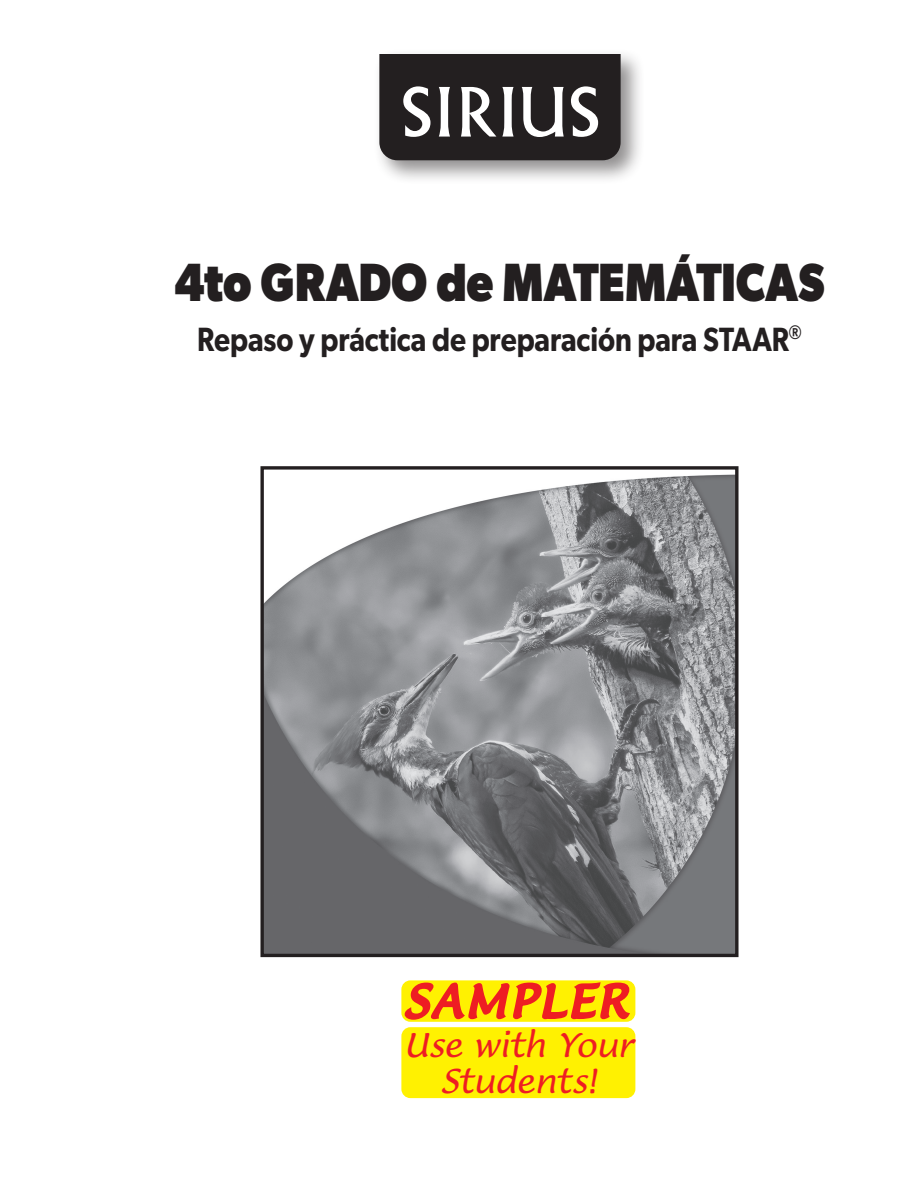
<style>
.page{position:relative;width:918px;height:1188px;background:#fff}
.page>*{position:absolute;margin:0;border:0;box-sizing:border-box;transform-origin:0 0}
.t1{font:700 54px "Gibson";letter-spacing:-.005em;color:#231f20;scale:.85 1}
.t2{font:600 33.75px "Gibson";color:#231f20;scale:.85 1}
.t3{font:italic 33px/36px "Lucida Casual";letter-spacing:-.005em;color:#ee1d23;text-align:center}
</style>
<div class="page">
<div style="left:373px;top:49px;width:273px;height:136px;background:#231f20;opacity:.5"></div>
<img style="left:264px;top:474px;width:471px;height:479px">
<div style="left:260px;top:466px;width:479px;height:491px;border:3px solid #231f20"></div>
<svg style="left:379px;top:54px;width:242px;height:106px;background:#444142"></svg>
<div style="left:401px;top:1027px;width:234px;height:71px;background:#fff101;border-radius:9px"></div>
<svg style="left:403px;top:980px;width:229px;height:42px;background:#f79a13"></svg>
<h1 class="t1" style="left:174px;top:250px;width:767px">4to GRADO de MATEMÁTICAS</h1>
<p class="t2" style="left:197px;top:319px;width:713px">Repaso y práctica de preparación para STAAR<sup>®</sup></p>
<p class="t3" style="left:404px;top:1027px;width:231px">Use with Your<br>Students!</p>
</div>
